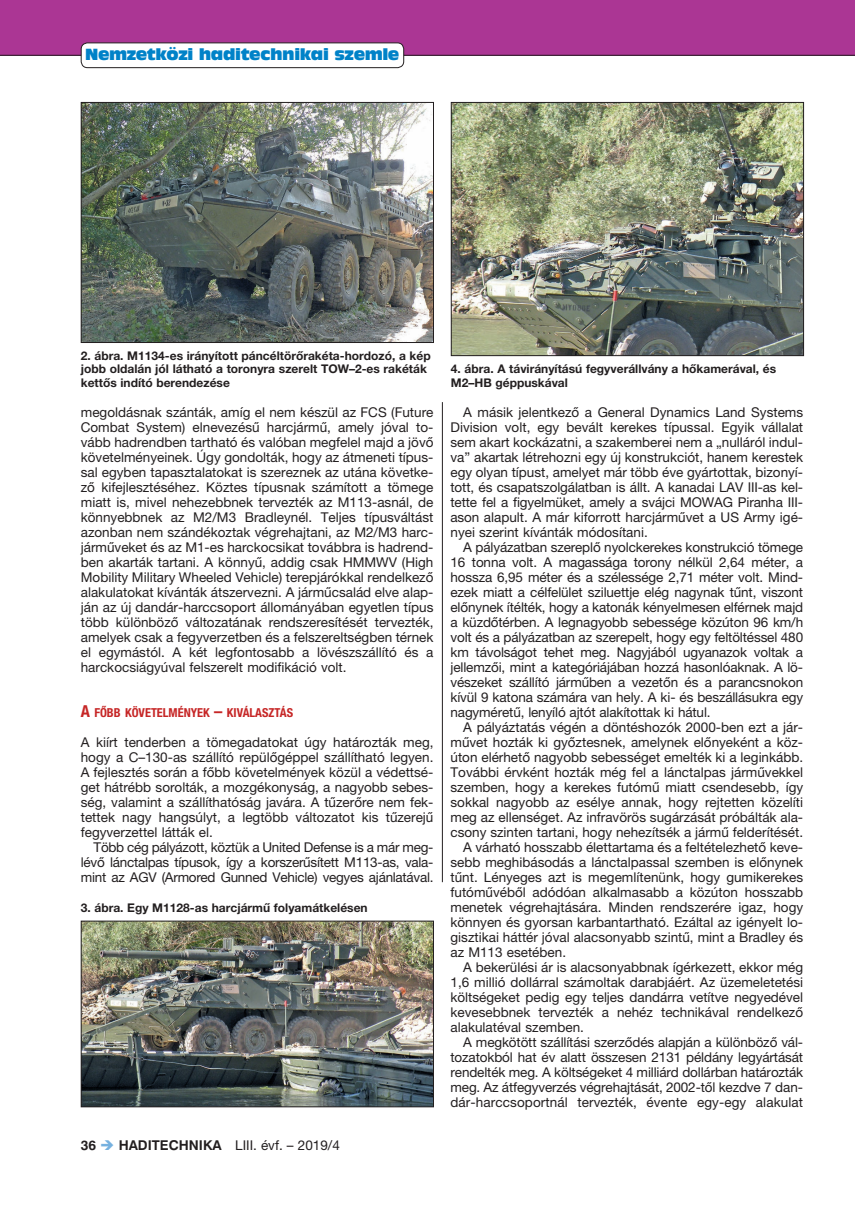
<style>
.page{position:relative;width:855px;height:1212px;background:#fff}
.page>*{position:absolute;margin:0;border:0;box-sizing:border-box;transform-origin:0 0}
.t1{font:15px "Antique Olive Compact";letter-spacing:-.02em;color:#0082c8}
.t2{font:13.5px/15px "Helvetica Neue LT Pro";color:#231f20;text-align:justify}
.t3{font:700 condensed 12.3px "Helvetica Neue LT Pro";color:#c62626}
.t4{font:700 12px/13.5px "Helvetica Neue LT Pro";color:#231f20}
.s1{font-size:16.5px}
.s2{font-family:"Swiss 721 HU Bold"}
.s3{color:#76b1df}
</style>
<div class="page">
<div style="left:0;top:0;width:855px;height:55px;background:#ab3694"></div>
<hr style="left:0;top:55px;width:855px;height:1px;background:#231f20">
<div style="left:81px;top:43px;width:323px;height:25px;background:#fff;border-radius:6px"></div>
<div style="left:81px;top:43px;width:323px;height:25px;border:1px solid #231f20;border-radius:6px"></div>
<img style="left:83px;top:104px;width:349px;height:237px">
<div style="left:81px;top:102px;width:353px;height:241px;border:1px solid #231f20"></div>
<img style="left:453px;top:104px;width:349px;height:250px">
<div style="left:451px;top:102px;width:353px;height:254px;border:1px solid #231f20"></div>
<img style="left:83px;top:923px;width:349px;height:182px">
<div style="left:81px;top:921px;width:353px;height:186px;border:1px solid #231f20"></div>
<hr style="left:442px;top:402px;width:1px;height:480px;background:#231f20">
<p class="t1" style="left:85px;top:44px;width:316px">Nemzetközi haditechnikai szemle</p>
<p class="t4" style="left:81px;top:349px;width:351px">2. ábra. M1134-es irányított páncéltörőrakéta-hordozó, a kép jobb oldalán jól látható a toronyra szerelt TOW–2-es rakéták kettős indító berendezése</p>
<p class="t2" style="left:81px;top:405px;width:354px">megoldásnak szánták, amíg el nem készül az FCS (Future Combat System) elnevezésű harcjármű, amely jóval to&shy;vább hadrendben tartható és valóban megfelel majd a jövő követelményeinek. Úgy gondolták, hogy az átmeneti típus&shy;sal egyben tapasztalatokat is szereznek az utána követke&shy;ző kifejlesztéséhez. Köztes típusnak számított a tömege miatt is, mivel nehezebbnek tervezték az M113-asnál, de könnyebbnek az M2/M3 Bradleynél. Teljes típusváltást azonban nem szándékoztak végrehajtani, az M2/M3 harc&shy;járműveket és az M1-es harckocsikat továbbra is hadrend&shy;ben akarták tartani. A könnyű, addig csak HMMWV (High Mobility Military Wheeled Vehicle) terepjárókkal rendelkező alakulatokat kívánták átszervezni. A járműcsalád elve alap&shy;ján az új dandár-harccsoport állományában egyetlen típus több különböző változatának rendszeresítését tervezték, amelyek csak a fegyverzetben és a felszereltségben térnek el egymástól. A két legfontosabb a lövészszállító és a harckocsiágyúval felszerelt modifikáció volt.</p>
<p class="t3" style="left:81px;top:705px;width:214px"><span class="s1">A</span> FŐBB KÖVETELMÉNYEK <span class="s1">–</span> KIVÁLASZTÁS</p>
<p class="t2" style="left:81px;top:735px;width:354px">A kiírt tenderben a tömegadatokat úgy határozták meg, hogy a C–130-as szállító repülőgéppel szállítható legyen.<br>A fejlesztés során a főbb követelmények közül a védettsé&shy;get hátrébb sorolták, a mozgékonyság, a nagyobb sebes&shy;ség, valamint a szállíthatóság javára. A tűzerőre nem fek&shy;tettek nagy hangsúlyt, a legtöbb változatot kis tűzerejű fegyverzettel látták el.</p>
<p class="t2" style="left:81px;top:840px;width:354px;text-indent:13px">Több cég pályázott, köztük a United Defense is a már meg&shy;lévő lánctalpas típusok, így a korszerűsített M113-as, vala&shy;mint az AGV (Armored Gunned Vehicle) vegyes ajánlatával.</p>
<p class="t4" style="left:81px;top:901px;width:288px">3. ábra. Egy M1128-as harcjármű folyamátkelésen</p>
<p class="t2" style="left:81px;top:1137px;width:260px"><span class="s2">36</span> <span class="s3">➔</span> <span class="s2">HADITECHNIKA</span> LIII. évf. – 2019/4</p>
<p class="t4" style="left:451px;top:362px;width:327px">4. ábra. A távirányítású fegyverállvány a hőkamerával, és<br>M2–HB géppuskával</p>
<p class="t2" style="left:450px;top:405px;width:354px;text-indent:13px">A másik jelentkező a General Dynamics Land Systems Division volt, egy bevált kerekes típussal. Egyik vállalat sem akart kockázatni, a szakemberei nem a „nulláról indul&shy;va” akartak létrehozni egy új konstrukciót, hanem kerestek egy olyan típust, amelyet már több éve gyártottak, bizonyí&shy;tott, és csapatszolgálatban is állt. A kanadai LAV III-as kel&shy;tette fel a figyelmüket, amely a svájci MOWAG Piranha III&shy;ason alapult. A már kiforrott harcjárművet a US Army igé&shy;nyei szerint kívánták módosítani.</p>
<p class="t2" style="left:450px;top:540px;width:354px;text-indent:13px">A pályázatban szereplő nyolckerekes konstrukció tömege 16 tonna volt. A magassága torony nélkül 2,64 méter, a hossza 6,95 méter és a szélessége 2,71 méter volt. Mind&shy;ezek miatt a célfelület sziluettje elég nagynak tűnt, viszont előnynek ítélték, hogy a katonák kényelmesen elférnek majd a küzdőtérben. A legnagyobb sebessége közúton 96 km/h volt és a pályázatban az szerepelt, hogy egy feltöltéssel 480 km távolságot tehet meg. Nagyjából ugyanazok voltak a jellemzői, mint a kategóriájában hozzá hasonlóaknak. A lö&shy;vészeket szállító járműben a vezetőn és a parancsnokon kívül 9 katona számára van hely. A ki- és beszállásukra egy nagyméretű, lenyíló ajtót alakítottak ki hátul.</p>
<p class="t2" style="left:463px;top:720px;width:341px">A pályáztatás végén a döntéshozók 2000-ben ezt a jár-</p>
<p class="t2" style="left:450px;top:735px;width:354px">művet hozták ki győztesnek, amelynek előnyeként a köz-</p>
<p class="t2" style="left:450px;top:750px;width:354px">úton elérhető nagyobb sebességet emelték ki a leginkább.</p>
<p class="t2" style="left:450px;top:765px;width:354px">További érvként hozták még fel a lánctalpas járművekkel</p>
<p class="t2" style="left:450px;top:780px;width:354px">szemben, hogy a kerekes futómű miatt csendesebb, így</p>
<p class="t2" style="left:450px;top:795px;width:354px">sokkal nagyobb az esélye annak, hogy rejtetten közelíti</p>
<p class="t2" style="left:450px;top:810px;width:354px">meg az ellenséget. Az infravörös sugárzását próbálták ala-</p>
<p class="t2" style="left:450px;top:825px;width:354px">csony szinten tartani, hogy nehezítsék a jármű felderítését.</p>
<p class="t2" style="left:463px;top:840px;width:341px">A várható hosszabb élettartama és a feltételezhető keve-</p>
<p class="t2" style="left:450px;top:855px;width:354px">sebb meghibásodás a lánctalpassal szemben is előnynek</p>
<p class="t2" style="left:450px;top:870px;width:354px">tűnt. Lényeges azt is megemlítenünk, hogy gumikerekes</p>
<p class="t2" style="left:450px;top:885px;width:354px">futóművéből adódóan alkalmasabb a közúton hosszabb</p>
<p class="t2" style="left:450px;top:900px;width:354px">menetek végrehajtására. Minden rendszerére igaz, hogy</p>
<p class="t2" style="left:450px;top:915px;width:354px">könnyen és gyorsan karbantartható. Ezáltal az igényelt lo-</p>
<p class="t2" style="left:450px;top:930px;width:354px">gisztikai háttér jóval alacsonyabb szintű, mint a Bradley és</p>
<p class="t2" style="left:450px;top:945px;width:117px">az M113 esetében.</p>
<p class="t2" style="left:463px;top:960px;width:341px">A bekerülési ár is alacsonyabbnak ígérkezett, ekkor még</p>
<p class="t2" style="left:450px;top:975px;width:354px">1,6 millió dollárral számoltak darabjáért. Az üzemeletetési</p>
<p class="t2" style="left:450px;top:989px;width:354px">költségeket pedig egy teljes dandárra vetítve negyedével</p>
<p class="t2" style="left:450px;top:1004px;width:354px">kevesebbnek tervezték a nehéz technikával rendelkező</p>
<p class="t2" style="left:450px;top:1019px;width:135px">alakulatéval szemben.</p>
<p class="t2" style="left:463px;top:1034px;width:341px">A megkötött szállítási szerződés alapján a különböző vál-</p>
<p class="t2" style="left:450px;top:1049px;width:354px">tozatokból hat év alatt összesen 2131 példány legyártását</p>
<p class="t2" style="left:450px;top:1064px;width:354px">rendelték meg. A költségeket 4 milliárd dollárban határozták</p>
<p class="t2" style="left:450px;top:1079px;width:354px">meg. Az átfegyverzés végrehajtását, 2002-től kezdve 7 dan-</p>
<p class="t2" style="left:450px;top:1094px;width:354px">dár-harccsoportnál tervezték, évente egy-egy alakulat</p>
</div>
